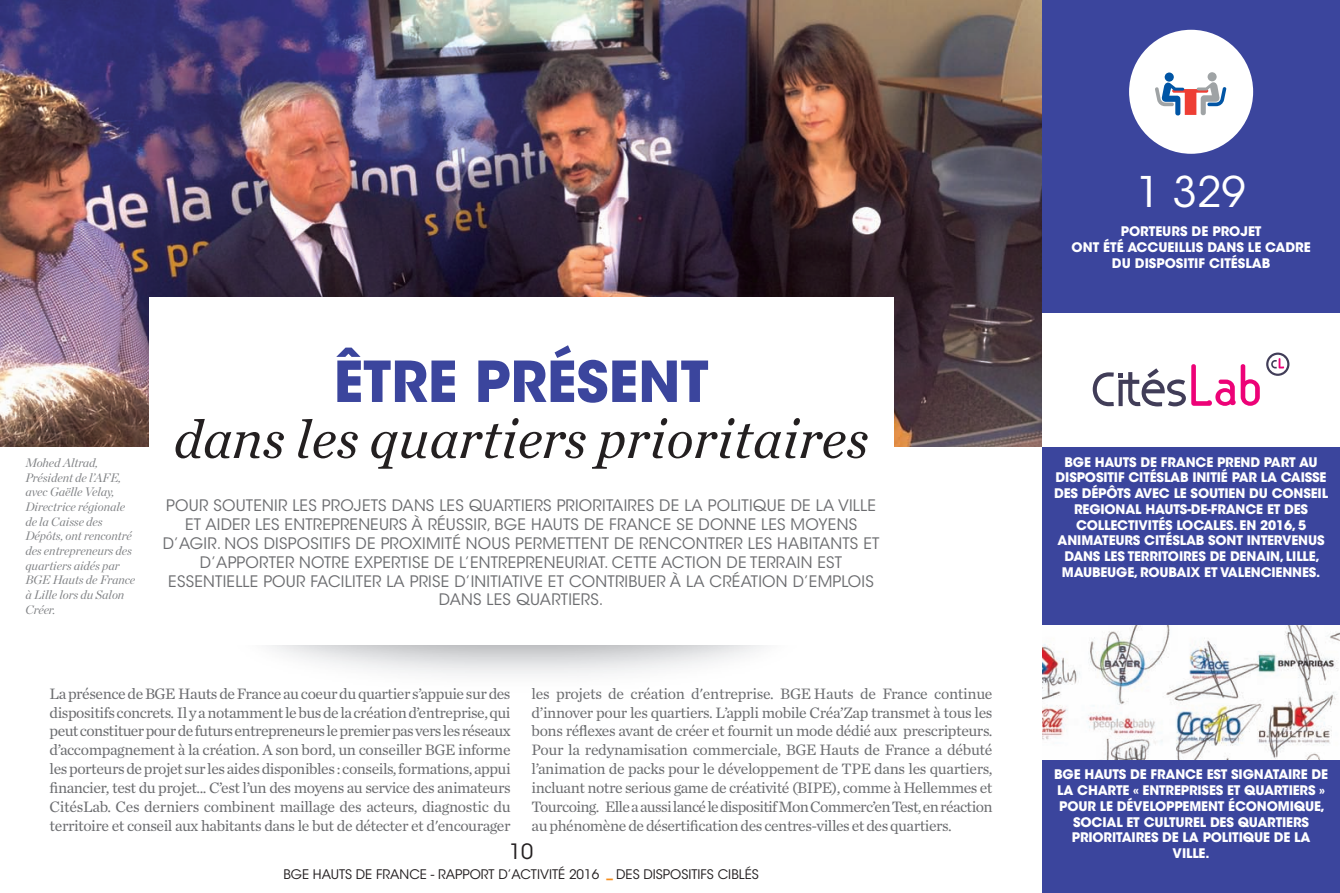
<style>
.page{position:relative;width:1340px;height:893px;background:#fff}
.page>*{position:absolute;margin:0;border:0;box-sizing:border-box;transform-origin:0 0}
.t1{font:italic 56px "Chronicle Text G1";color:#231f20}
.t2{font:700 56px "ITC Avant Garde Std";color:#3b459d}
.t3{font:42px "ITC Avant Garde Std";color:#fff}
.t4{font:21px "ITC Avant Garde Std";color:#231f20}
.t5{font:15.75px/18.9px "Chronicle Text G1";letter-spacing:-.03em;color:#6c6d70;text-align:justify}
.t6{font:15.75px/18.9px "ITC Avant Garde Std";letter-spacing:.015em;color:#6c6d70;text-align:center}
.t7{font:700 13.12px/15.8px "ITC Avant Garde Std";letter-spacing:-.01em;color:#fff;text-align:center}
.t8{font:13.12px "ITC Avant Garde Std";color:#231f20}
.t9{font:italic 12.25px/14.7px "Chronicle Display";color:#808285}
</style>
<div class="page">
<img style="left:0;top:0;width:1042px;height:446px">
<div style="left:149px;top:298px;width:744px;height:347px;background:#fff"></div>
<div style="left:1042px;top:0;width:297px;height:893px;background:#3b459d"></div>
<svg style="left:1129px;top:30px;width:124px;height:124px"></svg>
<img style="left:1042px;top:625px;width:297px;height:134px">
<div style="left:1042px;top:313px;width:297px;height:133px;background:#fff"></div>
<svg style="left:1266px;top:353px;width:23px;height:23px"></svg>
<svg style="left:1092px;top:368px;width:93px;height:38px"></svg>
<svg style="left:1191px;top:364px;width:68px;height:42px"></svg>
<p class="t9" style="left:25px;top:456px;width:111px">Mohed Altrad,<br>Président de l’AFE, avec Gaëlle Velay,<br>Directrice régionale de la Caisse des<br>Dépôts, ont rencontré des entrepreneurs des quartiers aidés par<br>BGE Hauts de France à Lille lors du Salon<br>Créer.</p>
<h1 class="t2" style="left:333px;top:360px;width:376px">ÊTRE PRÉSENT</h1>
<h1 class="t1" style="left:173px;top:421px;width:696px">dans les quartiers prioritaires</h1>
<p class="t6" style="left:163px;top:497px;width:718px">POUR SOUTENIR LES PROJETS DANS LES QUARTIERS PRIORITAIRES DE LA POLITIQUE DE LA VILLE ET AIDER LES ENTREPRENEURS À RÉUSSIR, BGE HAUTS DE FRANCE SE DONNE LES MOYENS D’AGIR. NOS DISPOSITIFS DE PROXIMITÉ NOUS PERMETTENT DE RENCONTRER LES HABITANTS ET D’APPORTER NOTRE EXPERTISE DE L’ENTREPRENEURIAT. CETTE ACTION DE TERRAIN EST ESSENTIELLE POUR FACILITER LA PRISE D’INITIATIVE ET CONTRIBUER À LA CRÉATION D’EMPLOIS DANS LES QUARTIERS.</p>
<p class="t5" style="left:50px;top:685px;width:462px">LaprésencedeBGE HautsdeFranceaucoeurduquartier s’appuiesurdes dispositifsconcrets. Ilyanotammentlebusdelacréationd’entreprise,qui peutconstituerpourdefutursentrepreneurslepremierpasverslesréseaux d’accompagnement à la création. A son bord, un conseiller BGE informe lesporteursdeprojet sur lesaidesdisponibles :conseils,formations,appui financier, test du projet... C’est l’un des moyens au service des animateurs CitésLab. Ces derniers combinent maillage des acteurs, diagnostic du territoire et conseil aux habitants dans le but de détecter et d'encourager</p>
<p class="t5" style="left:531px;top:685px;width:462px">les projets de création d'entreprise. BGE Hauts de France continue d’innover pour les quartiers. L’appli mobile Créa’Zap transmet à tous les bons réflexes avant de créer et fournit un mode dédié aux prescripteurs.<br>Pour la redynamisation commerciale, BGE Hauts de France a débuté l’animation de packs pour le développement de TPE dans les quartiers, incluant notre serious game de créativité (BIPE), comme à Hellemmes et Tourcoing. ElleaaussilancéledispositifMonCommerc’enTest,enréaction auphénomènededésertificationdes centres-villes etdesquartiers.</p>
<h3 class="t4" style="left:509px;top:843px;width:26px">10</h3>
<p class="t8" style="left:283px;top:869px;width:317px">BGE HAUTS DE FRANCE - RAPPORT D’ACTIVITÉ 2016</p>
<p class="t8" style="left:616px;top:869px;width:144px">DES DISPOSITIFS CIBLÉS</p>
<h2 class="t3" style="left:1136px;top:176px;width:110px">1 329</h2>
<p class="t7" style="left:1071px;top:225px;width:241px">PORTEURS DE PROJET<br>ONT ÉTÉ ACCUEILLIS DANS LE CADRE<br>DU DISPOSITIF CITÉSLAB</p>
<p class="t7" style="left:1054px;top:455px;width:275px">BGE HAUTS DE FRANCE PREND PART AU DISPOSITIF CITÉSLAB INITIÉ PAR LA CAISSE DES DÉPÔTS AVEC LE SOUTIEN DU CONSEIL REGIONAL HAUTS-DE-FRANCE ET DES COLLECTIVITÉS LOCALES. EN 2016,5<br>ANIMATEURS CITÉSLAB SONT INTERVENUS DANS LES TERRITOIRES DE DENAIN, LILLE, MAUBEUGE,ROUBAIX ET VALENCIENNES.</p>
<p class="t7" style="left:1054px;top:768px;width:275px">BGE HAUTS DE FRANCE EST SIGNATAIRE DE<br>LA CHARTE « ENTREPRISES ET QUARTIERS »<br>POUR LE DÉVELOPPEMENT ÉCONOMIQUE,<br>SOCIAL ET CULTUREL DES QUARTIERS<br>PRIORITAIRES DE LA POLITIQUE DE LA<br>VILLE.</p>
</div>
